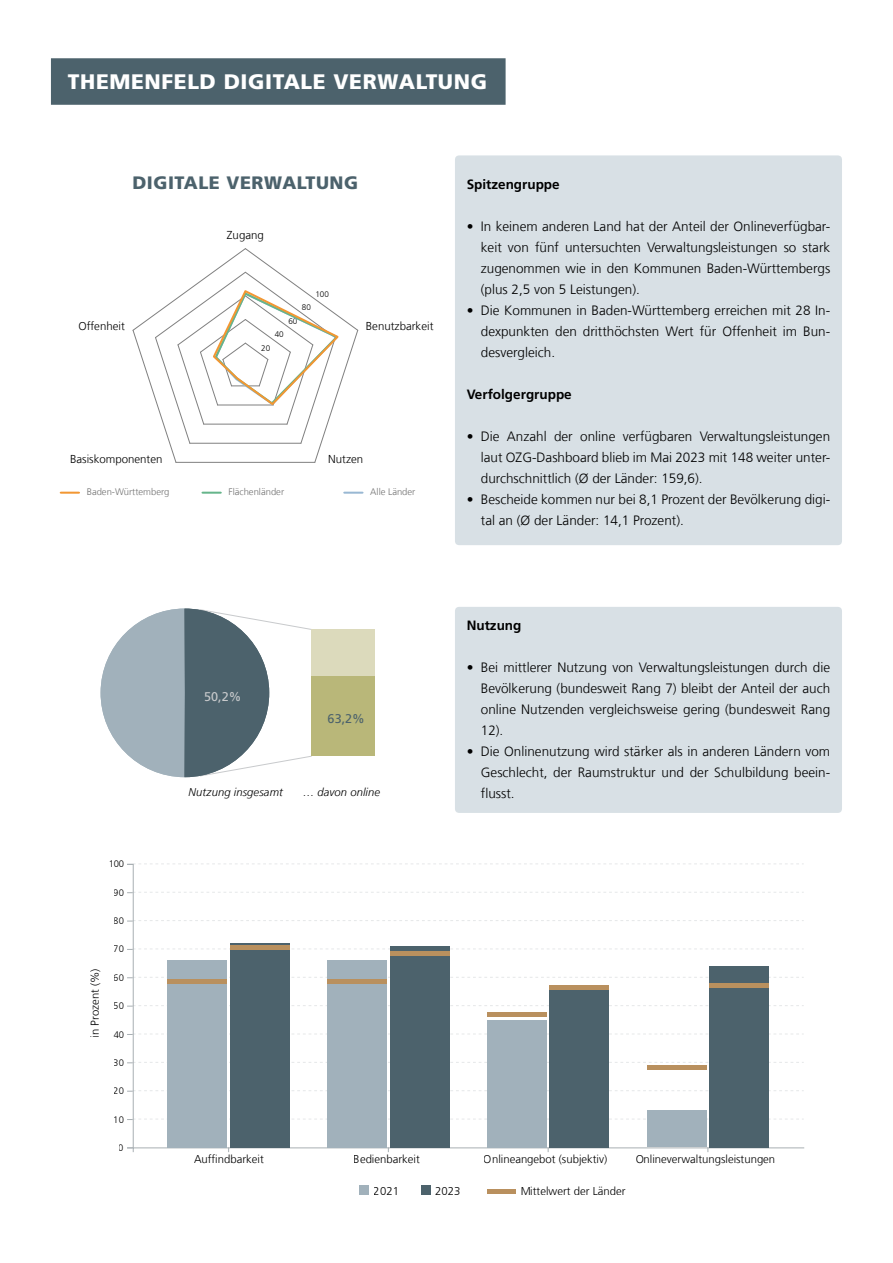
<style>
.page{position:relative;width:893px;height:1263px;background:#fff}
.page>*{position:absolute;margin:0;border:0;box-sizing:border-box;transform-origin:0 0}
.t1{font:900 21px "Frutiger LT Com";letter-spacing:.03em;color:#fff}
.t2{font:900 18px "Frutiger LT Com";letter-spacing:.03em;color:#4c626c}
.t3{font:300 13.5px/21px "Frutiger LT Com";color:#000;text-align:justify}
.t4{font:700 13.5px "Frutiger LT Com";color:#000}
.t5{font:12.6px "Frutiger LT Com";color:#c8cacc}
.t6{font:12.6px "Frutiger LT Com";color:#4c626c}
.t7{font:300 11.55px "Frutiger LT Com";color:#000}
.t8{font:300 11.4px "Frutiger LT Com";color:#000}
.t9{font:300 11.4px "Frutiger LT Com";color:#020203}
.t10{font:italic 300 11.25px "Frutiger LT Com";letter-spacing:.01em;color:#000}
.t11{font:300 9.45px "Frutiger LT Com";color:#737373}
.t12{font:300 9.45px "Frutiger LT Com";color:#000}
.t13{font:300 8.1px "Frutiger LT Com";color:#000}
</style>
<div class="page">
<svg style="left:132px;top:248px;width:227px;height:215px"></svg>
<hr style="left:60px;top:492px;width:20px;height:2px;background:#f29733">
<hr style="left:202px;top:492px;width:20px;height:2px;background:#66b58b">
<hr style="left:343px;top:492px;width:21px;height:2px;background:#99b8d3">
<div style="left:51px;top:58px;width:455px;height:47px;background:#4c626c"></div>
<div style="left:459px;top:159px;width:379px;height:382px;background:#d8e0e5"></div>
<div style="left:455px;top:155px;width:387px;height:390px;border:8px solid #d8e0e5"></div>
<div style="left:459px;top:611px;width:379px;height:198px;background:#d8e0e5"></div>
<div style="left:455px;top:607px;width:387px;height:206px;border:8px solid #d8e0e5"></div>
<div style="left:311px;top:630px;width:63px;height:46px;background:#dcdabc"></div>
<div style="left:311px;top:676px;width:63px;height:80px;background:#b9b779"></div>
<svg style="left:100px;top:608px;width:212px;height:169px"></svg>
<div style="left:127px;top:864px;width:7px;height:284px;border:1px solid #a8afb3"></div>
<svg style="left:127px;top:1147px;width:678px;height:6px"></svg>
<svg style="left:127px;top:1118px;width:677px;height:2px"></svg>
<svg style="left:127px;top:1090px;width:677px;height:2px"></svg>
<svg style="left:127px;top:1062px;width:677px;height:1px"></svg>
<svg style="left:127px;top:1033px;width:676px;height:2px"></svg>
<svg style="left:127px;top:1005px;width:677px;height:2px"></svg>
<svg style="left:127px;top:977px;width:677px;height:1px"></svg>
<svg style="left:127px;top:948px;width:677px;height:2px"></svg>
<svg style="left:127px;top:920px;width:677px;height:1px"></svg>
<svg style="left:127px;top:892px;width:677px;height:1px"></svg>
<svg style="left:127px;top:863px;width:677px;height:2px"></svg>
<div style="left:360px;top:1185px;width:9px;height:10px;background:#a1b1bb"></div>
<div style="left:421px;top:1185px;width:9px;height:10px;background:#4c626c"></div>
<div style="left:487px;top:1189px;width:28px;height:5px;background:#b9905e"></div>
<div style="left:168px;top:960px;width:59px;height:187px;background:#a1b1bb"></div>
<div style="left:230px;top:943px;width:59px;height:204px;background:#4c626c"></div>
<div style="left:168px;top:979px;width:59px;height:5px;background:#b9905e"></div>
<hr style="left:230px;top:945px;width:59px;height:4px;background:#b9905e">
<div style="left:328px;top:960px;width:59px;height:187px;background:#a1b1bb"></div>
<div style="left:390px;top:946px;width:59px;height:201px;background:#4c626c"></div>
<hr style="left:328px;top:979px;width:59px;height:4px;background:#b9905e">
<div style="left:390px;top:951px;width:59px;height:5px;background:#b9905e"></div>
<div style="left:487px;top:1020px;width:60px;height:127px;background:#a1b1bb"></div>
<div style="left:550px;top:989px;width:59px;height:158px;background:#4c626c"></div>
<div style="left:487px;top:1012px;width:60px;height:5px;background:#b9905e"></div>
<div style="left:550px;top:985px;width:59px;height:5px;background:#b9905e"></div>
<div style="left:647px;top:1110px;width:59px;height:37px;background:#a1b1bb"></div>
<div style="left:709px;top:966px;width:60px;height:181px;background:#4c626c"></div>
<div style="left:647px;top:1065px;width:59px;height:5px;background:#b9905e"></div>
<div style="left:709px;top:983px;width:60px;height:5px;background:#b9905e"></div>
<h1 class="t1" style="left:68px;top:69px;width:421px">THEMENFELD DIGITALE VERWALTUNG</h1>
<h2 class="t2" style="left:132px;top:172px;width:227px">DIGITALE VERWALTUNG</h2>
<p class="t4" style="left:467px;top:176px;width:95px">Spitzengruppe</p>
<p class="t3" style="left:481px;top:216px;width:351px;text-indent:-14px">• In keinem anderen Land hat der Anteil der Onlineverfügbar&shy;keit von fünf untersuchten Verwaltungsleistungen so stark zugenommen wie in den Kommunen Baden-Württembergs (plus 2,5 von 5 Leistungen).</p>
<p class="t3" style="left:481px;top:300px;width:351px;text-indent:-14px">• Die Kommunen in Baden-Württemberg erreichen mit 28 In&shy;dexpunkten den dritthöchsten Wert für Offenheit im Bun&shy;desvergleich.</p>
<p class="t4" style="left:467px;top:386px;width:107px">Verfolgergruppe</p>
<p class="t3" style="left:481px;top:426px;width:351px;text-indent:-14px">• Die Anzahl der online verfügbaren Verwaltungsleistungen laut OZG-Dashboard blieb im Mai 2023 mit 148 weiter unter&shy;durchschnittlich (Ø der Länder: 159,6).</p>
<p class="t3" style="left:481px;top:489px;width:351px;text-indent:-14px">• Bescheide kommen nur bei 8,1 Prozent der Bevölkerung digi&shy;tal an (Ø der Länder: 14,1 Prozent).</p>
<p class="t7" style="left:227px;top:228px;width:38px">Zugang</p>
<p class="t13" style="left:315px;top:289px;width:15px">100</p>
<p class="t13" style="left:302px;top:303px;width:11px">80</p>
<p class="t13" style="left:288px;top:316px;width:11px">60</p>
<p class="t7" style="left:79px;top:319px;width:48px">Offenheit</p>
<p class="t7" style="left:366px;top:319px;width:69px">Benutzbarkeit</p>
<p class="t13" style="left:275px;top:330px;width:11px">40</p>
<p class="t13" style="left:261px;top:343px;width:11px">20</p>
<p class="t7" style="left:70px;top:453px;width:94px">Basiskomponenten</p>
<p class="t7" style="left:328px;top:453px;width:37px">Nutzen</p>
<p class="t11" style="left:87px;top:486px;width:84px">Baden-Württemberg</p>
<p class="t11" style="left:229px;top:486px;width:57px">Flächenländer</p>
<p class="t11" style="left:370px;top:486px;width:47px">Alle Länder</p>
<p class="t9" style="left:88px;top:1037px;width:71px;rotate:-90deg">in Prozent (%)</p>
<p class="t12" style="left:108px;top:859px;width:17px">100</p>
<p class="t12" style="left:114px;top:887px;width:12px">90</p>
<p class="t12" style="left:114px;top:915px;width:12px">80</p>
<p class="t12" style="left:114px;top:944px;width:12px">70</p>
<p class="t12" style="left:114px;top:972px;width:12px">60</p>
<p class="t12" style="left:114px;top:1000px;width:12px">50</p>
<p class="t12" style="left:114px;top:1029px;width:12px">40</p>
<p class="t12" style="left:114px;top:1057px;width:12px">30</p>
<p class="t12" style="left:114px;top:1085px;width:12px">20</p>
<p class="t12" style="left:114px;top:1114px;width:12px">10</p>
<p class="t12" style="left:119px;top:1142px;width:7px">0</p>
<p class="t5" style="left:204px;top:689px;width:39px">50,2%</p>
<p class="t6" style="left:328px;top:711px;width:39px">63,2%</p>
<p class="t10" style="left:189px;top:786px;width:96px">Nutzung insgesamt</p>
<p class="t10" style="left:303px;top:786px;width:79px">… davon online</p>
<p class="t4" style="left:467px;top:617px;width:56px">Nutzung</p>
<p class="t3" style="left:481px;top:657px;width:351px;text-indent:-14px">• Bei mittlerer Nutzung von Verwaltungsleistungen durch die Bevölkerung (bundesweit Rang 7) bleibt der Anteil der auch online Nutzenden vergleichsweise gering (bundesweit Rang 12).</p>
<p class="t3" style="left:481px;top:741px;width:351px;text-indent:-14px">• Die Onlinenutzung wird stärker als in anderen Ländern vom Geschlecht, der Raumstruktur und der Schulbildung beein&shy;flusst.</p>
<p class="t8" style="left:194px;top:1152px;width:71px">Auffindbarkeit</p>
<p class="t8" style="left:354px;top:1152px;width:68px">Bedienbarkeit</p>
<p class="t8" style="left:484px;top:1152px;width:125px">Onlineangebot (subjektiv)</p>
<p class="t8" style="left:635px;top:1152px;width:141px">Onlineverwaltungsleistungen</p>
<p class="t8" style="left:374px;top:1184px;width:27px">2021</p>
<p class="t8" style="left:435px;top:1184px;width:27px">2023</p>
<p class="t8" style="left:520px;top:1184px;width:107px">Mittelwert der Länder</p>
</div>
